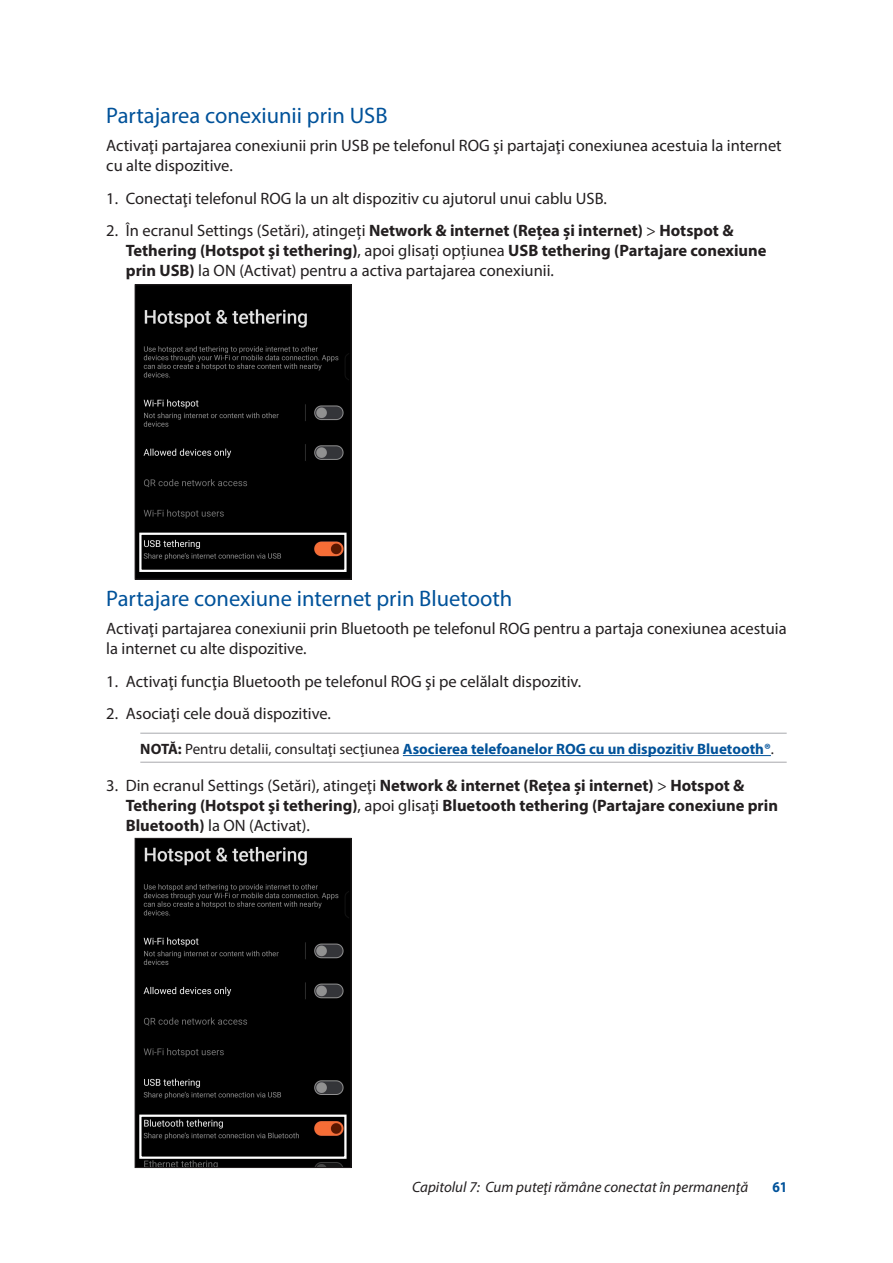
<style>
.page{position:relative;width:893px;height:1263px;background:#fff}
.page>*{position:absolute;margin:0;border:0;box-sizing:border-box;transform-origin:0 0}
.t1{font:22.5px "Myriad Pro";color:#01529a}
.t2{font:700 16.5px/19.8px "Myriad Pro";color:#231f20}
.t3{font:16.5px/19.8px "Myriad Pro";color:#231f20}
.t4{font:700 15px "Myriad Pro";color:#01529a}
.t5{font:italic 15px "Myriad Pro";color:#231f20}
.t6{font:700 15px "Myriad Pro";color:#01529a;scale:.9 1}
.s1{font-weight:400}
.s2{color:#231f20}
.s3{font-weight:400;color:#231f20}
</style>
<div class="page">
<hr style="left:140px;top:733px;width:647px;height:1px;background:#a8a9ad">
<hr style="left:140px;top:762px;width:647px;height:1px;background:#a8a9ad">
<hr style="left:403px;top:755px;width:368px;height:1px;background:#01529a">
<img style="left:137px;top:287px;width:212px;height:290px">
<div style="left:135px;top:285px;width:216px;height:294px;border:1px solid #231f20"></div>
<img style="left:137px;top:840px;width:212px;height:326px">
<div style="left:135px;top:838px;width:216px;height:330px;border:1px solid #231f20"></div>
<div style="left:139px;top:533px;width:208px;height:39px;border:2px solid #fff"></div>
<div style="left:139px;top:1114px;width:208px;height:45px;border:2px solid #fff"></div>
<h1 class="t1" style="left:106px;top:102px;width:283px">Partajarea conexiunii prin USB</h1>
<p class="t3" style="left:106px;top:136px;width:677px">Activaţi partajarea conexiunii prin USB pe telefonul ROG şi partajaţi conexiunea acestuia la internet cu alte dispozitive.</p>
<p class="t3" style="left:106px;top:188px;width:502px">1. Conectaţi telefonul ROG la un alt dispozitiv cu ajutorul unui cablu USB.</p>
<p class="t2" style="left:126px;top:220px;width:642px;text-indent:-20px"><span class="s1">2. În ecranul Settings (Setări), atingeți</span> Network &amp; internet (Rețea și internet) <span class="s1">&gt;</span> Hotspot &amp;<br>Tethering (Hotspot şi tethering)<span class="s1">, apoi glisați opțiunea</span> USB tethering (Partajare conexiune prin USB) <span class="s1">la ON (Activat) pentru a activa partajarea conexiunii.</span></p>
<h1 class="t1" style="left:106px;top:584px;width:408px">Partajare conexiune internet prin Bluetooth</h1>
<p class="t3" style="left:106px;top:618px;width:682px">Activaţi partajarea conexiunii prin Bluetooth pe telefonul ROG pentru a partaja conexiunea acestuia la internet cu alte dispozitive.</p>
<p class="t3" style="left:106px;top:671px;width:476px">1. Activaţi funcţia Bluetooth pe telefonul ROG şi pe celălalt dispozitiv.</p>
<p class="t3" style="left:106px;top:703px;width:226px">2. Asociaţi cele două dispozitive.</p>
<p class="t4" style="left:140px;top:739px;width:635px"><span class="s2">NOTĂ:</span> <span class="s3">Pentru detalii, consultaţi secţiunea</span> Asocierea telefoanelor ROG cu un dispozitiv Bluetooth®<span class="s3">.</span></p>
<p class="t2" style="left:126px;top:775px;width:654px;text-indent:-20px"><span class="s1">3. Din ecranul Settings (Setări), atingeţi</span> Network &amp; internet (Rețea și internet) <span class="s1">&gt;</span> Hotspot &amp;<br>Tethering (Hotspot şi tethering)<span class="s1">, apoi glisaţi</span> Bluetooth tethering (Partajare conexiune prin<br>Bluetooth) <span class="s1">la ON (Activat).</span></p>
<p class="t5" style="left:412px;top:1178px;width:338px">Capitolul 7: Cum puteţi rămâne conectat în permanenţă</p>
<p class="t6" style="left:772px;top:1177px;width:18px">61</p>
</div>
